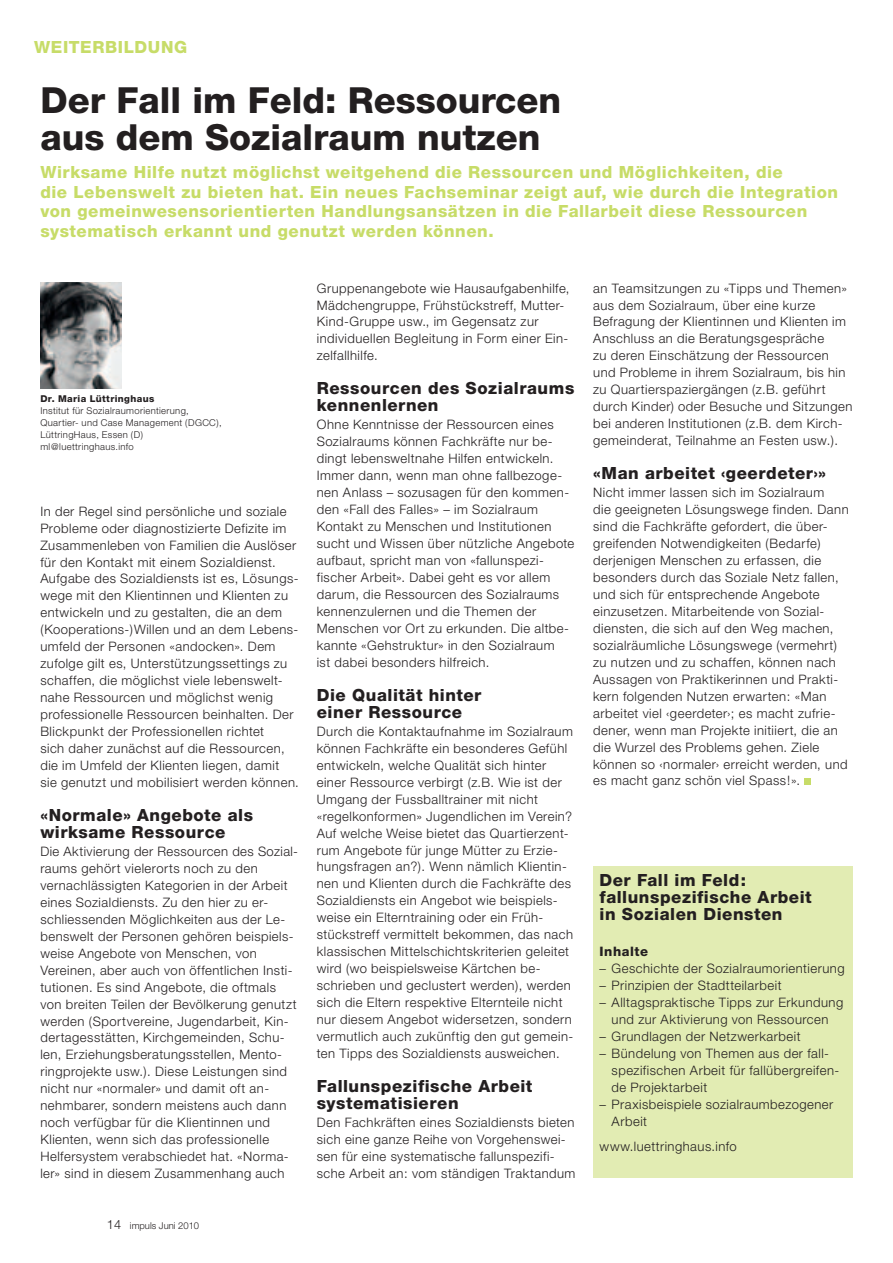
<style>
.page{position:relative;width:893px;height:1263px;background:#fff}
.page>*{position:absolute;margin:0;border:0;box-sizing:border-box;transform-origin:0 0}
.t1{font:800 36px/37.5px "Helvetica Neue";color:#231f20}
.t2{font:800 16.8px/19.5px "Helvetica Neue";letter-spacing:.03em;color:#c7dc68}
.t3{font:800 16.8px/17px "Helvetica Neue";letter-spacing:.03em;color:#231f20}
.t4{font:300 13.05px/17px "Helvetica Neue";letter-spacing:.035em;color:#231f20}
.t5{font:800 13.05px "Helvetica Neue";letter-spacing:.045em;color:#231f20}
.t6{font:300 9.45px/12px "Helvetica Neue";letter-spacing:.035em;color:#231f20}
.t7{font:800 9.45px "Helvetica Neue";letter-spacing:.04em;color:#231f20}
.t8{font:300 9.45px "Helvetica Neue";color:#231f20}
.s1{font-size:12.75px}
</style>
<div class="page">
<div style="left:593px;top:867px;width:260px;height:311px;background:#e2ecb3"></div>
<img style="left:40px;top:282px;width:81px;height:107px">
<div style="left:804px;top:778px;width:7px;height:7px;background:#c7dc68"></div>
<p class="t2" style="left:34px;top:37px;width:29px">Weiterbildung</p>
<h1 class="t1" style="left:40px;top:81px;width:522px">Der Fall im Feld: Ressourcen aus dem Sozialraum nutzen</h1>
<p class="t2" style="left:40px;top:162px;width:799px">Wirksame Hilfe nutzt möglichst weitgehend die Ressourcen und Möglichkeiten, die<br>die Lebenswelt zu bieten hat. Ein neues Fachseminar zeigt auf, wie durch die Integration von gemeinwesensorientierten Handlungsansätzen in die Fallarbeit diese Ressourcen systematisch erkannt und genutzt werden können.</p>
<p class="t7" style="left:40px;top:393px;width:116px">Dr. Maria Lüttringhaus</p>
<p class="t6" style="left:40px;top:405px;width:183px">Institut für Sozialraumorientierung,<br>Quartier- und Case Management (DGCC),<br>LüttringHaus, Essen (D) ml@luettringhaus.info</p>
<p class="t4" style="left:40px;top:502px;width:260px">In der Regel sind persönliche und soziale Probleme oder diagnostizierte Defizite im Zusammenleben von Familien die Auslöser für den Kontakt mit einem Sozialdienst.<br>Aufgabe des Sozialdiensts ist es, Lösungs&shy;wege mit den Klientinnen und Klienten zu entwickeln und zu gestalten, die an dem (Kooperations-)Willen und an dem Lebens&shy;umfeld der Personen «andocken». Dem zufolge gilt es, Unterstützungssettings zu schaffen, die möglichst viele lebenswelt&shy;nahe Ressourcen und möglichst wenig professionelle Ressourcen beinhalten. Der Blickpunkt der Professionellen richtet<br>sich daher zunächst auf die Ressourcen, die im Umfeld der Klienten liegen, damit sie genutzt und mobilisiert werden können.</p>
<p class="t3" style="left:40px;top:806px;width:214px">«Normale» Angebote als wirksame Ressource</p>
<p class="t4" style="left:40px;top:842px;width:258px">Die Aktivierung der Ressourcen des Sozial&shy;raums gehört vielerorts noch zu den vernachlässigten Kategorien in der Arbeit eines Sozialdiensts. Zu den hier zu er&shy;schliessenden Möglichkeiten aus der Le&shy;benswelt der Personen gehören beispiels&shy;weise Angebote von Menschen, von Vereinen, aber auch von öffentlichen Insti&shy;tutionen. Es sind Angebote, die oftmals von breiten Teilen der Bevölkerung genutzt werden (Sportvereine, Jugendarbeit, Kin&shy;dertagesstätten, Kirchgemeinden, Schu&shy;len, Erziehungsberatungsstellen, Mento&shy;ringprojekte usw.). Diese Leistungen sind nicht nur «normaler» und damit oft an&shy;nehmbarer, sondern meistens auch dann noch verfügbar für die Klientinnen und Klienten, wenn sich das professionelle Helfersystem verabschiedet hat. «Norma&shy;ler» sind in diesem Zusammenhang auch</p>
<p class="t8" style="left:107px;top:1220px;width:94px"><span class="s1">14</span> impuls Juni 2010</p>
<p class="t4" style="left:317px;top:279px;width:254px">Gruppenangebote wie Hausaufgabenhilfe, Mädchengruppe, Frühstückstreff, Mutter-Kind-Gruppe usw., im Gegensatz zur individuellen Begleitung in Form einer Ein&shy;zelfallhilfe.</p>
<p class="t3" style="left:317px;top:380px;width:259px">Ressourcen des Sozialraums kennenlernen</p>
<p class="t4" style="left:317px;top:416px;width:259px">Ohne Kenntnisse der Ressourcen eines Sozialraums können Fachkräfte nur be&shy;dingt lebensweltnahe Hilfen entwickeln.<br>Immer dann, wenn man ohne fallbezoge&shy;nen Anlass – sozusagen für den kommen&shy;den «Fall des Falles» – im Sozialraum Kontakt zu Menschen und Institutionen sucht und Wissen über nützliche Angebote aufbaut, spricht man von «fallunspezi&shy;fischer Arbeit». Dabei geht es vor allem darum, die Ressourcen des Sozialraums kennenzulernen und die Themen der Menschen vor Ort zu erkunden. Die altbe&shy;kannte «Gehstruktur» in den Sozialraum<br>ist dabei besonders hilfreich.</p>
<p class="t3" style="left:317px;top:686px;width:166px">Die Qualität hinter einer Ressource</p>
<p class="t4" style="left:317px;top:722px;width:258px">Durch die Kontaktaufnahme im Sozialraum können Fachkräfte ein besonderes Gefühl entwickeln, welche Qualität sich hinter einer Ressource verbirgt (z.B. Wie ist der Umgang der Fussballtrainer mit nicht «regelkonformen» Jugendlichen im Verein?<br>Auf welche Weise bietet das Quartierzent&shy;rum Angebote für junge Mütter zu Erzie&shy;hungsfragen an?). Wenn nämlich Klientin&shy;nen und Klienten durch die Fachkräfte des Sozialdiensts ein Angebot wie beispiels&shy;weise ein Elterntraining oder ein Früh&shy;stückstreff vermittelt bekommen, das nach klassischen Mittelschichtskriterien geleitet wird (wo beispielsweise Kärtchen be&shy;schrieben und geclustert werden), werden sich die Eltern respektive Elternteile nicht nur diesem Angebot widersetzen, sondern vermutlich auch zukünftig den gut gemein&shy;ten Tipps des Sozialdiensts ausweichen.</p>
<p class="t3" style="left:317px;top:1077px;width:217px">Fallunspezifische Arbeit systematisieren</p>
<p class="t4" style="left:317px;top:1113px;width:260px">Den Fachkräften eines Sozialdiensts bieten sich eine ganze Reihe von Vorgehenswei&shy;sen für eine systematische fallunspezifi&shy;sche Arbeit an: vom ständigen Traktandum</p>
<p class="t4" style="left:593px;top:279px;width:261px">an Teamsitzungen zu «Tipps und Themen» aus dem Sozialraum, über eine kurze Befragung der Klientinnen und Klienten im Anschluss an die Beratungsgespräche<br>zu deren Einschätzung der Ressourcen und Probleme in ihrem Sozialraum, bis hin zu Quartierspaziergängen (z.B. geführt durch Kinder) oder Besuche und Sitzungen bei anderen Institutionen (z.B. dem Kirch&shy;gemeinderat, Teilnahme an Festen usw.).</p>
<p class="t3" style="left:593px;top:464px;width:234px">«Man arbeitet ‹geerdeter›»</p>
<p class="t4" style="left:593px;top:484px;width:257px">Nicht immer lassen sich im Sozialraum<br>die geeigneten Lösungswege finden. Dann sind die Fachkräfte gefordert, die über&shy;greifenden Notwendigkeiten (Bedarfe) derjenigen Menschen zu erfassen, die besonders durch das Soziale Netz fallen, und sich für entsprechende Angebote einzusetzen. Mitarbeitende von Sozial&shy;diensten, die sich auf den Weg machen, sozialräumliche Lösungswege (vermehrt) zu nutzen und zu schaffen, können nach Aussagen von Praktikerinnen und Prakti&shy;kern folgenden Nutzen erwarten: «Man arbeitet viel ‹geerdeter›; es macht zufrie&shy;dener, wenn man Projekte initiiert, die an die Wurzel des Problems gehen. Ziele können so ‹normaler› erreicht werden, und es macht ganz schön viel Spass!».</p>
<p class="t3" style="left:600px;top:871px;width:214px">Der Fall im Feld: fallunspezifische Arbeit in Sozialen Diensten</p>
<p class="t5" style="left:600px;top:944px;width:50px">Inhalte</p>
<p class="t4" style="left:600px;top:960px;width:246px">– Geschichte der Sozialraumorientierung</p>
<p class="t4" style="left:600px;top:977px;width:183px">– Prinzipien der Stadtteilarbeit</p>
<p class="t4" style="left:600px;top:994px;width:245px;text-align:center">– Alltagspraktische Tipps zur Erkundung und zur Aktivierung von Ressourcen</p>
<p class="t4" style="left:600px;top:1028px;width:203px">– Grundlagen der Netzwerkarbeit</p>
<p class="t4" style="left:612px;top:1044px;width:229px;text-indent:-12px">– Bündelung von Themen aus der fall&shy;spezifischen Arbeit für fallübergreifen&shy;de Projektarbeit</p>
<p class="t4" style="left:612px;top:1095px;width:223px;text-indent:-12px">– Praxisbeispiele sozialraumbezogener<br>Arbeit</p>
<p class="t4" style="left:600px;top:1138px;width:139px">www.luettringhaus.info</p>
</div>
